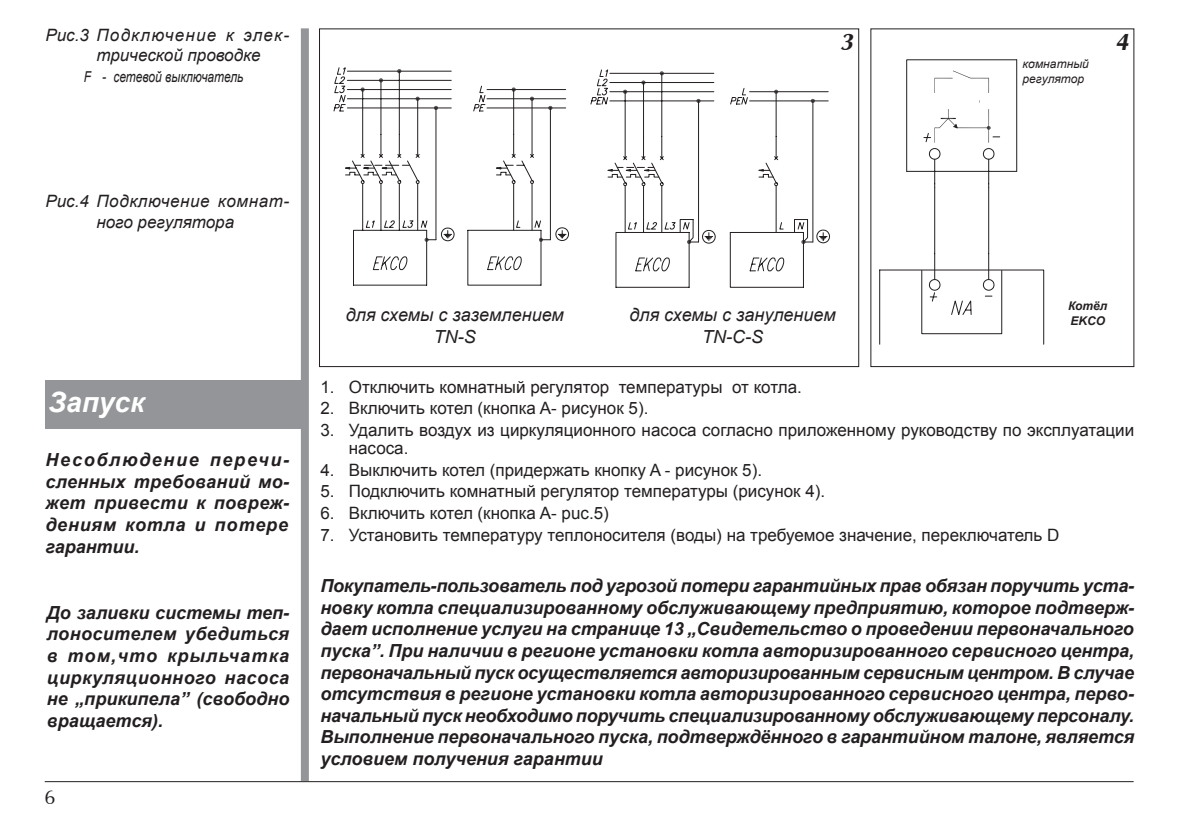
<style>
.page{position:relative;width:1191px;height:840px;background:#fff}
.page>*{position:absolute;margin:0;border:0;box-sizing:border-box;transform-origin:0 0}
.t1{font:italic 700 28px "Arial";color:#fff}
.t2{font:italic 700 24px "Ottawa";color:#231f20}
.t3{font:20px "Ottawa";color:#231f20}
.t4{font:italic 700 18px/21.6px "Arial";color:#231f20;text-align:justify}
.t5{font:italic 18px/21.6px "Arial";color:#231f20;text-align:center}
.t6{font:17px/18.8px "Arial";color:#231f20}
.t7{font:italic 17px/20.4px "Arial";color:#231f20}
.t8{font:italic 15px "Arial";color:#231f20;scale:.8 1}
.t9{font:italic 12px/14.4px "Arial";color:#231f20}
.t10{font:italic 700 12px/15.6px "Arial";color:#231f20}
</style>
<div class="page">
<div style="left:301px;top:28px;width:8px;height:752px;background:#939598"></div>
<hr style="left:45px;top:780px;width:1088px;height:1px;background:#231f20">
<svg style="left:597px;top:69px;width:233px;height:219px"></svg>
<svg style="left:590px;top:88px;width:235px;height:197px"></svg>
<svg style="left:333px;top:67px;width:236px;height:218px"></svg>
<svg style="left:879px;top:59px;width:207px;height:286px"></svg>
<svg style="left:906px;top:109px;width:54px;height:225px"></svg>
<svg style="left:934px;top:70px;width:55px;height:23px"></svg>
<svg style="left:960px;top:94px;width:126px;height:251px"></svg>
<div style="left:45px;top:380px;width:259px;height:48px;background:#939598"></div>
<div style="left:1024px;top:63px;width:97px;height:47px;background:#fff"></div>
<div style="left:1050px;top:287px;width:76px;height:64px;background:#fff"></div>
<div style="left:957px;top:88px;width:21px;height:21px;background:#fff"></div>
<p class="t7" style="left:96px;top:25px;width:194px;text-indent:-51px">Рис.3 Подключение к элек&shy;трической проводке</p>
<p class="t8" style="left:84px;top:67px;width:201px">F - сетевой выключатель</p>
<h2 class="t2" style="left:840px;top:27px;width:15px">3</h2>
<h2 class="t2" style="left:1115px;top:27px;width:15px">4</h2>
<p class="t9" style="left:1022px;top:57px;width:68px">комнатный регулятор</p>
<p class="t7" style="left:45px;top:191px;width:245px;text-align:center">Рис.4 Подключение комнат&shy;ного регулятора</p>
<h1 class="t1" style="left:48px;top:382px;width:98px">Запуск</h1>
<p class="t4" style="left:45px;top:449px;width:245px">Несоблюдение перечи&shy;сленных требований мо&shy;жет привести к повреж&shy;дениям котла и потере гарантии.</p>
<p class="t4" style="left:47px;top:601px;width:244px">До заливки системы теп&shy;лоносителем убедиться в том,что крыльчатка циркуляционного насоса не „прикипела” (свободно вращается).</p>
<p class="t3" style="left:45px;top:784px;width:13px">6</p>
<p class="t5" style="left:346px;top:304px;width:219px">для схемы c зaзeмлeнием<br>TN-S</p>
<p class="t5" style="left:629px;top:304px;width:208px">для схемы c зaнyлeниeм<br>TN-C-S</p>
<p class="t10" style="left:1068px;top:297px;width:41px">Котёл<br>EKCO</p>
<p class="t6" style="left:320px;top:377px;width:483px">1. Отключить комнатный регулятор температуры от котла.</p>
<p class="t6" style="left:320px;top:399px;width:329px">2. Включить котел (кнопка A- рисунок 5).</p>
<p class="t6" style="left:349px;top:420px;width:787px;text-indent:-28px">3. Удалить воздух из циркуляционного насоса согласно приложенному руководству по эксплуатации насоса.</p>
<p class="t6" style="left:320px;top:460px;width:443px">4. Выключить котел (придержать кнопку A - рисунок 5).</p>
<p class="t6" style="left:320px;top:482px;width:506px">5. Подключить комнатный регулятор температуры (рисунок 4).</p>
<p class="t6" style="left:320px;top:503px;width:290px">6. Включить котел (кнопка A- puc.5)</p>
<p class="t6" style="left:320px;top:525px;width:740px">7. Установить температуру теплоносителя (воды) на требуемое значение, переключатель D</p>
<p class="t4" style="left:320px;top:575px;width:815px">Покупатель-пользователь под угрозой потери гарантийных прав обязан поручить уста&shy;новку котла специализированному обслуживающему предприятию, которое подтверж&shy;дает исполнение услуги на странице 13 „Свидетельство о проведении первоначального пуска”. При наличии в регионе установки котла авторизированного сервисного центра, первоначальный пуск осуществляется авторизированным сервисным центром. В случае отсутствия в регионе установки котла авторизированного сервисного центра, перво&shy;начальный пуск необходимо поручить специализированному обслуживающему персоналу.<br>Выполнение первоначального пуска, подтверждённого в гарантийном талоне, является условием получения гарантии</p>
</div>
